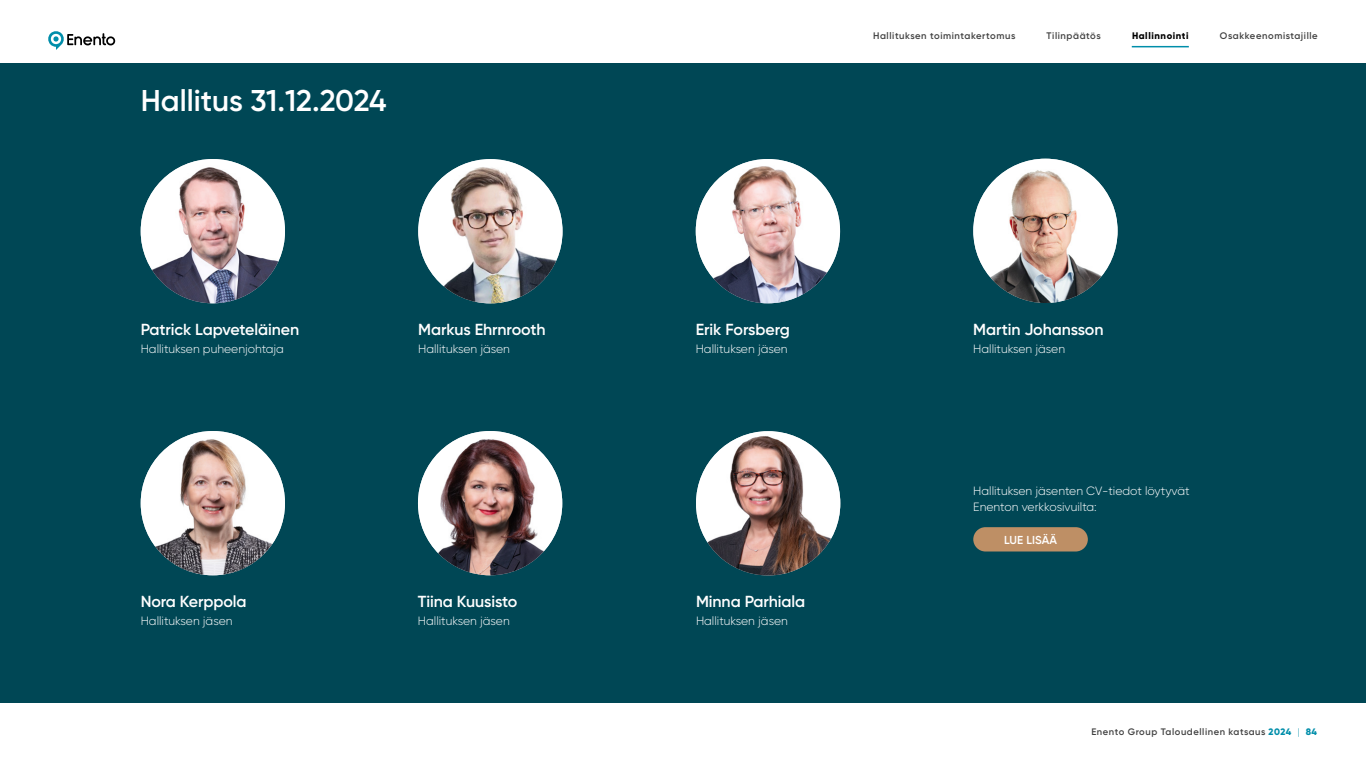
<style>
.page{position:relative;width:1366px;height:768px;background:#fff}
.page>*{position:absolute;margin:0;border:0;box-sizing:border-box;transform-origin:0 0}
.H2_Ocean_1{font:600 30px "Gilroy";color:#fff}
.BoD_and_ET_names{font:600 16px "Gilroy";letter-spacing:-.005em;color:#fff}
.Leipäteksti_12pt_white_ei_gridiin{font:300 12px "Gilroy";color:#fff}
.P_12pt{font:300 12px/16px "Gilroy";color:#fff}
.H6_infografiikka{font:600 11.6px "Gilroy";letter-spacing:.005em;color:#fff}
.t1{font:600 9.5px "Gilroy";letter-spacing:.06em;color:#404040}
.t2{font:800 9.5px "Gilroy";letter-spacing:.06em;color:#000}
.t3{font:600 9.4px "Gilroy";letter-spacing:.06em;color:#404040}
.s1{font-weight:800;color:#008eaa}
.s2{font-weight:300;color:#008eaa}
</style>
<div class="page">
<div style="left:0;top:63px;width:1366px;height:640px;background:#004755"></div>
<img style="left:141px;top:159px;width:144px;height:144px;border-radius:72px">
<img style="left:141px;top:431px;width:144px;height:144px;border-radius:72px">
<img style="left:696px;top:159px;width:144px;height:144px;border-radius:72px">
<img style="left:418px;top:159px;width:145px;height:144px;border-radius:72px">
<img style="left:973px;top:159px;width:145px;height:144px;border-radius:72px">
<img style="left:418px;top:431px;width:144px;height:144px;border-radius:72px">
<img style="left:696px;top:431px;width:144px;height:145px;border-radius:72px">
<div style="left:973px;top:527px;width:115px;height:25px;background:#be8f65;border-radius:12px"></div>
<hr style="left:1132px;top:46px;width:57px;height:1px;background:#008eaa">
<svg style="left:48px;top:31px;width:67px;height:19px"></svg>
<p class="H2_Ocean_1" style="left:141px;top:82px;width:247px">Hallitus 31.12.2024</p>
<p class="BoD_and_ET_names" style="left:141px;top:320px;width:160px">Patrick Lapveteläinen</p>
<p class="Leipäteksti_12pt_white_ei_gridiin" style="left:141px;top:341px;width:145px">Hallituksen puheenjohtaja</p>
<p class="BoD_and_ET_names" style="left:418px;top:320px;width:129px">Markus Ehrnrooth</p>
<p class="Leipäteksti_12pt_white_ei_gridiin" style="left:418px;top:341px;width:93px">Hallituksen jäsen</p>
<p class="BoD_and_ET_names" style="left:141px;top:592px;width:108px">Nora Kerppola</p>
<p class="Leipäteksti_12pt_white_ei_gridiin" style="left:141px;top:613px;width:93px">Hallituksen jäsen</p>
<p class="BoD_and_ET_names" style="left:418px;top:592px;width:101px">Tiina Kuusisto</p>
<p class="Leipäteksti_12pt_white_ei_gridiin" style="left:418px;top:613px;width:93px">Hallituksen jäsen</p>
<p class="t1" style="left:873px;top:30px;width:144px">Hallituksen toimintakertomus</p>
<p class="t1" style="left:1047px;top:30px;width:56px">Tilinpäätös</p>
<p class="t2" style="left:1132px;top:30px;width:58px">Hallinnointi</p>
<p class="t1" style="left:1220px;top:30px;width:99px">Osakkeenomistajille</p>
<p class="BoD_and_ET_names" style="left:696px;top:320px;width:96px">Erik Forsberg</p>
<p class="Leipäteksti_12pt_white_ei_gridiin" style="left:696px;top:341px;width:93px">Hallituksen jäsen</p>
<p class="BoD_and_ET_names" style="left:696px;top:592px;width:111px">Minna Parhiala</p>
<p class="Leipäteksti_12pt_white_ei_gridiin" style="left:696px;top:613px;width:93px">Hallituksen jäsen</p>
<p class="BoD_and_ET_names" style="left:973px;top:320px;width:132px">Martin Johansson</p>
<p class="Leipäteksti_12pt_white_ei_gridiin" style="left:973px;top:341px;width:93px">Hallituksen jäsen</p>
<p class="P_12pt" style="left:973px;top:483px;width:218px">Hallituksen jäsenten CV-tiedot löytyvät<br>Enenton verkkosivuilta:</p>
<p class="H6_infografiikka" style="left:1004px;top:533px;width:55px">LUE LISÄÄ</p>
<p class="t3" style="left:1091px;top:726px;width:227px">Enento Group Taloudellinen katsaus <span class="s1">2024</span> <span class="s2">|</span> <span class="s1">84</span></p>
</div>
